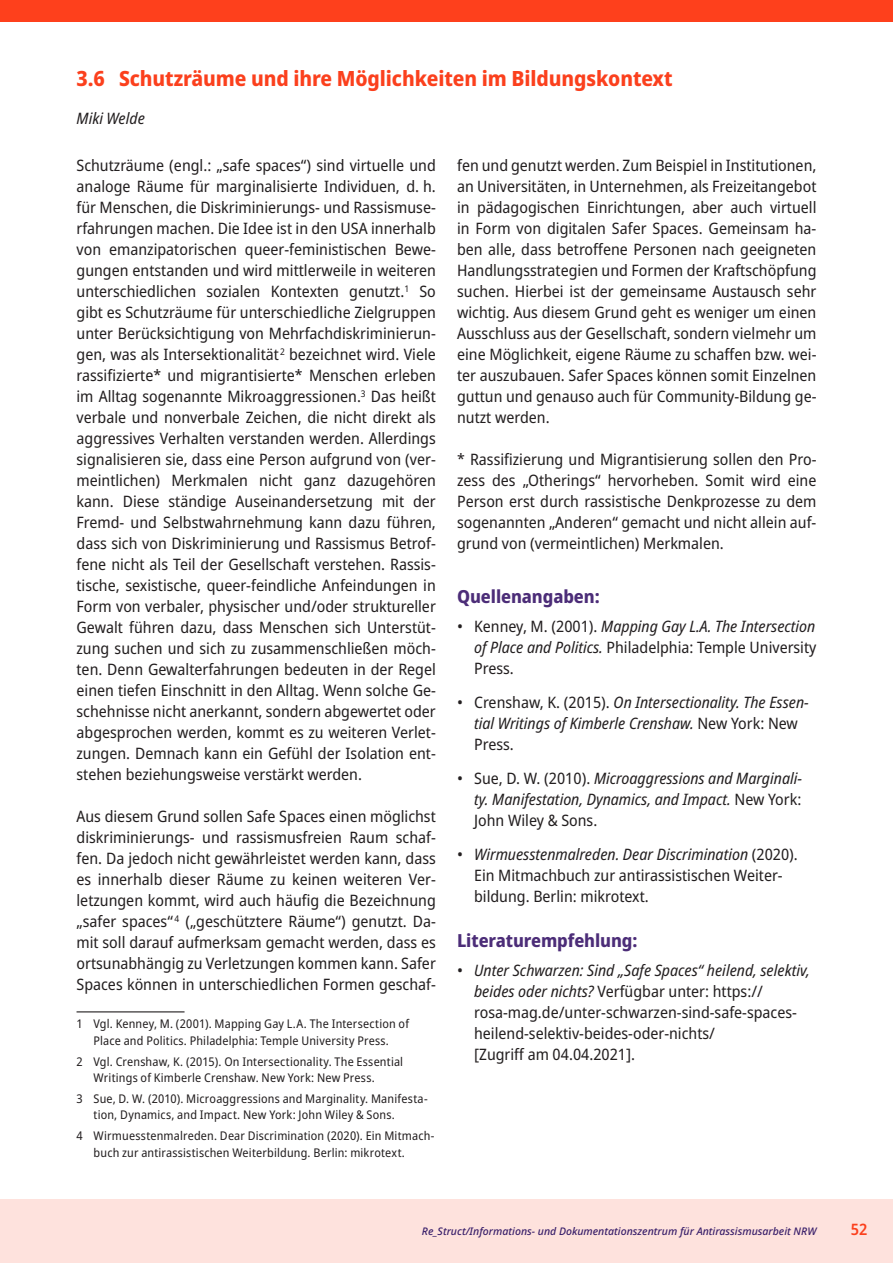
<style>
.page{position:relative;width:893px;height:1263px;background:#fff}
.page>*{position:absolute;margin:0;border:0;box-sizing:border-box;transform-origin:0 0}
.t1{font:800 semi-condensed 21px "Noto Sans";letter-spacing:-.005em;color:#fb401d}
.t2{font:800 semi-condensed 18px "Noto Sans";letter-spacing:-.005em;color:#4c2d78}
.t3{font:semi-condensed 15.75px/21px "Noto Sans";color:#231f20;text-align:justify}
.t4{font:italic semi-condensed 15.75px/21px "Noto Sans";color:#231f20}
.t5{font:600 semi-condensed 15.75px "Noto Sans";color:#fb401d}
.t6{font:semi-condensed 12px/16.5px "Noto Sans";letter-spacing:.015em;color:#231f20}
.t7{font:italic 500 10.5px "Noto Sans";color:#391f6a}
.s1{font-style:italic}
.s2{font-style:normal}
</style>
<div class="page">
<div style="left:0;top:1199px;width:893px;height:64px;background:#fee2dd"></div>
<div style="left:0;top:0;width:893px;height:21px;background:#fe401c"></div>
<hr style="left:77px;top:1011px;width:108px;height:1px;background:#231f20">
<h1 class="t1" style="left:77px;top:63px;width:597px">3.6 Schutzräume und ihre Möglichkeiten im Bildungskontext</h1>
<p class="t4" style="left:77px;top:108px;width:70px">Miki Welde</p>
<p class="t3" style="left:77px;top:155px;width:361px">Schutzräume (engl.: „safe spaces“) sind virtuelle und analoge Räume für marginalisierte Individuen, d. h. für Menschen, die Diskriminierungs- und Rassismuse&shy;rfahrungen machen. Die Idee ist in den USA innerhalb von emanzipatorischen queer-feministischen Bewe&shy;gungen entstanden und wird mittlerweile in weiteren unterschiedlichen sozialen Kontexten genutzt.<sup>1</sup> So gibt es Schutzräume für unterschiedliche Zielgruppen unter Berücksichtigung von Mehrfachdiskriminierun&shy;gen, was als Intersektionalität<sup>2</sup> bezeichnet wird. Viele rassifizierte* und migrantisierte* Menschen erleben im Alltag sogenannte Mikroaggressionen.<sup>3</sup> Das heißt verbale und nonverbale Zeichen, die nicht direkt als aggressives Verhalten verstanden werden. Allerdings signalisieren sie, dass eine Person aufgrund von (ver&shy;meintlichen) Merkmalen nicht ganz dazugehören kann. Diese ständige Auseinandersetzung mit der Fremd- und Selbstwahrnehmung kann dazu führen, dass sich von Diskriminierung und Rassismus Betrof&shy;fene nicht als Teil der Gesellschaft verstehen. Rassis&shy;tische, sexistische, queer-feindliche Anfeindungen in Form von verbaler, physischer und/oder struktureller Gewalt führen dazu, dass Menschen sich Unterstüt&shy;zung suchen und sich zu zusammenschließen möch&shy;ten. Denn Gewalterfahrungen bedeuten in der Regel einen tiefen Einschnitt in den Alltag. Wenn solche Ge&shy;schehnisse nicht anerkannt, sondern abgewertet oder abgesprochen werden, kommt es zu weiteren Verlet&shy;zungen. Demnach kann ein Gefühl der Isolation ent&shy;stehen beziehungsweise verstärkt werden.</p>
<p class="t3" style="left:77px;top:806px;width:361px">Aus diesem Grund sollen Safe Spaces einen möglichst diskriminierungs- und rassismusfreien Raum schaf&shy;fen. Da jedoch nicht gewährleistet werden kann, dass es innerhalb dieser Räume zu keinen weiteren Ver&shy;letzungen kommt, wird auch häufig die Bezeichnung „safer spaces“ <sup>4</sup> („geschütztere Räume“) genutzt. Da&shy;mit soll darauf aufmerksam gemacht werden, dass es ortsunabhängig zu Verletzungen kommen kann. Safer Spaces können in unterschiedlichen Formen geschaf-</p>
<p class="t6" style="left:77px;top:1016px;width:334px;text-align:center">1 Vgl. Kenney, M. (2001). Mapping Gay L.A. The Intersection of<br>Place and Politics. Philadelphia: Temple University Press.</p>
<p class="t6" style="left:94px;top:1053px;width:311px;text-indent:-17px">2 Vgl. Crenshaw, K. (2015). On Intersectionality. The Essential<br>Writings of Kimberle Crenshaw. New York: New Press.</p>
<p class="t6" style="left:94px;top:1090px;width:335px;text-indent:-17px">3 Sue, D. W. (2010). Microaggressions and Marginality. Manifesta&shy;tion, Dynamics, and Impact. New York: John Wiley &amp; Sons.</p>
<p class="t6" style="left:94px;top:1128px;width:342px;text-indent:-17px">4 Wirmuesstenmalreden. Dear Discrimination (2020). Ein Mitmach&shy;buch zur antirassistischen Weiterbildung. Berlin: mikrotext.</p>
<p class="t3" style="left:457px;top:155px;width:361px">fen und genutzt werden. Zum Beispiel in Institutionen, an Universitäten, in Unternehmen, als Freizeitangebot in pädagogischen Einrichtungen, aber auch virtuell in Form von digitalen Safer Spaces. Gemeinsam ha&shy;ben alle, dass betroffene Personen nach geeigneten Handlungsstrategien und Formen der Kraftschöpfung suchen. Hierbei ist der gemeinsame Austausch sehr wichtig. Aus diesem Grund geht es weniger um einen Ausschluss aus der Gesellschaft, sondern vielmehr um eine Möglichkeit, eigene Räume zu schaffen bzw. wei&shy;ter auszubauen. Safer Spaces können somit Einzelnen guttun und genauso auch für Community-Bildung ge&shy;nutzt werden.</p>
<p class="t3" style="left:457px;top:449px;width:361px">* Rassifizierung und Migrantisierung sollen den Pro&shy;zess des „Otherings“ hervorheben. Somit wird eine Person erst durch rassistische Denkprozesse zu dem sogenannten „Anderen“ gemacht und nicht allein auf&shy;grund von (vermeintlichen) Merkmalen.</p>
<p class="t2" style="left:457px;top:583px;width:144px">Quellenangaben:</p>
<p class="t3" style="left:474px;top:616px;width:344px;text-indent:-17px">• Kenney, M. (2001). <span class="s1">Mapping Gay L.A. The Intersection of Place and Politics.</span> Philadelphia: Temple University Press.</p>
<p class="t4" style="left:474px;top:692px;width:336px;text-indent:-17px"><span class="s2">• Crenshaw, K. (2015).</span> On Intersectionality. The Essen&shy;tial Writings of Kimberle Crenshaw. <span class="s2">New York: New<br>Press.</span></p>
<p class="t4" style="left:474px;top:768px;width:329px;text-align:justify;text-indent:-17px"><span class="s2">• Sue, D. W. (2010).</span> Microaggressions and Marginali&shy;ty. Manifestation, Dynamics, and Impact. <span class="s2">New York:<br>John Wiley &amp; Sons.</span></p>
<p class="t3" style="left:474px;top:844px;width:325px;text-align:left;text-indent:-17px">• <span class="s1">Wirmuesstenmalreden. Dear Discrimination</span> (2020).<br>Ein Mitmachbuch zur antirassistischen Weiter&shy;bildung. Berlin: mikrotext.</p>
<p class="t2" style="left:457px;top:927px;width:182px">Literaturempfehlung:</p>
<p class="t3" style="left:474px;top:960px;width:337px;text-align:left;text-indent:-17px">• <span class="s1">Unter Schwarzen: Sind „Safe Spaces“ heilend, selektiv, beides oder nichts?</span> Verfügbar unter: https:// rosa-mag.de/unter-schwarzen-sind-safe-spaces&shy;heilend-selektiv-beides-oder-nichts/<br>[Zugriff am 04.04.2021].</p>
<p class="t7" style="left:422px;top:1224px;width:396px">Re_Struct/Informations- und Dokumentationszentrum für Antirassismusarbeit NRW</p>
<p class="t5" style="left:851px;top:1218px;width:18px">52</p>
</div>
